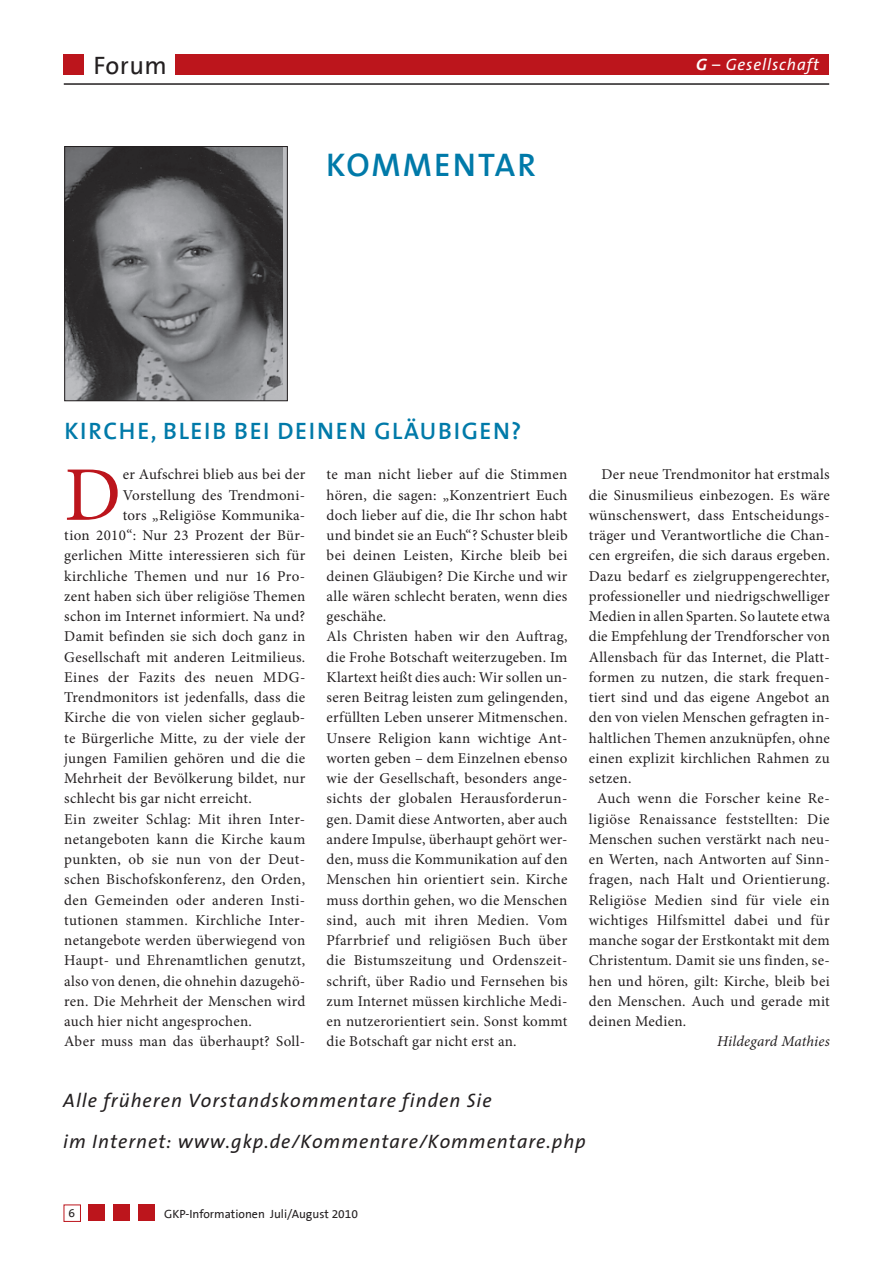
<style>
.page{position:relative;width:893px;height:1263px;background:#fff}
.page>*{position:absolute;margin:0;border:0;box-sizing:border-box;transform-origin:0 0}
.t1{font:77.25px "Minion Pro";color:#bc151c}
.t2{font:600 33px "The Sans";color:#007aa9}
.t3{font:25.5px "The Sans B5 Plain";color:#231f20}
.t4{font:600 24px "The Sans";color:#007aa9}
.t5{font:italic 19.5px/40.5px "The Sans";letter-spacing:.05em;color:#231f20}
.t6{font:italic 16.5px "The Sans";letter-spacing:.05em;color:#fff}
.t7{font:15px/20.2px "Minion Pro";letter-spacing:.02em;color:#231f20}
.t8{font:italic 15px "Minion Pro";letter-spacing:.01em;color:#231f20}
.t9{font:12px "The Sans B5 Plain";color:#231f20}
.s1{font-weight:700}
</style>
<div class="page">
<div style="left:64px;top:54px;width:20px;height:20px;background:#bc151c"></div>
<div style="left:175px;top:54px;width:654px;height:20px;background:#bc151c"></div>
<hr style="left:64px;top:83px;width:765px;height:2px;background:#231f20">
<img style="left:66px;top:148px;width:216px;height:251px">
<div style="left:64px;top:146px;width:224px;height:255px;border:1px solid #231f20"></div>
<div style="left:138px;top:1204px;width:17px;height:17px;background:#bc151c"></div>
<div style="left:89px;top:1204px;width:16px;height:17px;background:#bc151c"></div>
<div style="left:114px;top:1204px;width:16px;height:17px;background:#bc151c"></div>
<div style="left:64px;top:1204px;width:17px;height:18px;border:1px solid #bc151c"></div>
<h3 class="t3" style="left:94px;top:55px;width:75px">!"#$%</h3>
<p class="t6" style="left:696px;top:50px;width:124px"><span class="s1">!</span> – Gesellschaft</p>
<h2 class="t2" style="left:326px;top:151px;width:211px">!"##$%&amp;'(</h2>
<h3 class="t4" style="left:64px;top:421px;width:458px">!)(*+$,-./$).-.$)-0$)%$%-1/23.)1$%4</h3>
<h1 class="t1" style="left:64px;top:443px;width:58px">D</h1>
<p class="t7" style="left:123px;top:464px;width:184px">er Aufschrei blieb aus bei der</p>
<p class="t7" style="left:123px;top:485px;width:184px">Vorstellung des Trendmoni-</p>
<p class="t7" style="left:123px;top:505px;width:184px">tors „Religiöse Kommunika-</p>
<p class="t7" style="left:64px;top:525px;width:242px">tion 2010“: Nur 23 Prozent der Bür-</p>
<p class="t7" style="left:64px;top:545px;width:242px">gerlichen Mitte interessieren sich für</p>
<p class="t7" style="left:64px;top:566px;width:242px">kirchliche Themen und nur 16 Pro-</p>
<p class="t7" style="left:64px;top:586px;width:242px">zent haben sich über religiöse Themen</p>
<p class="t7" style="left:64px;top:606px;width:242px">schon im Internet informiert. Na und?</p>
<p class="t7" style="left:64px;top:626px;width:242px">Damit befinden sie sich doch ganz in</p>
<p class="t7" style="left:64px;top:647px;width:242px">Gesellschaft mit anderen Leitmilieus.</p>
<p class="t7" style="left:64px;top:667px;width:243px">Eines der Fazits des neuen MDG-</p>
<p class="t7" style="left:64px;top:687px;width:242px">Trendmonitors ist jedenfalls, dass die</p>
<p class="t7" style="left:64px;top:707px;width:242px">Kirche die von vielen sicher geglaub-</p>
<p class="t7" style="left:64px;top:728px;width:242px">te Bürgerliche Mitte, zu der viele der</p>
<p class="t7" style="left:64px;top:748px;width:242px">jungen Familien gehören und die die</p>
<p class="t7" style="left:64px;top:768px;width:242px">Mehrheit der Bevölkerung bildet, nur</p>
<p class="t7" style="left:64px;top:788px;width:189px">schlecht bis gar nicht erreicht.</p>
<p class="t7" style="left:64px;top:809px;width:242px">Ein zweiter Schlag: Mit ihren Inter-</p>
<p class="t7" style="left:64px;top:829px;width:242px">netangeboten kann die Kirche kaum</p>
<p class="t7" style="left:64px;top:849px;width:242px">punkten, ob sie nun von der Deut-</p>
<p class="t7" style="left:64px;top:869px;width:242px">schen Bischofskonferenz, den Orden,</p>
<p class="t7" style="left:64px;top:890px;width:242px">den Gemeinden oder anderen Insti-</p>
<p class="t7" style="left:64px;top:910px;width:242px">tutionen stammen. Kirchliche Inter-</p>
<p class="t7" style="left:64px;top:930px;width:242px">netangebote werden überwiegend von</p>
<p class="t7" style="left:64px;top:950px;width:242px">Haupt- und Ehrenamtlichen genutzt,</p>
<p class="t7" style="left:64px;top:971px;width:242px">also von denen, die ohnehin dazugehö-</p>
<p class="t7" style="left:64px;top:991px;width:243px">ren. Die Mehrheit der Menschen wird</p>
<p class="t7" style="left:64px;top:1011px;width:189px">auch hier nicht angesprochen.</p>
<p class="t7" style="left:64px;top:1031px;width:242px">Aber muss man das überhaupt? Soll-</p>
<p class="t7" style="left:327px;top:464px;width:243px">te man nicht lieber auf die Stimmen hören, die sagen: „Konzentriert Euch doch lieber auf die, die Ihr schon habt und bindet sie an Euch“? Schuster bleib bei deinen Leisten, Kirche bleib bei deinen Gläubigen? Die Kirche und wir alle wären schlecht beraten, wenn dies geschähe.<br>Als Christen haben wir den Auftrag, die Frohe Botschaft weiterzugeben. Im Klartext heißt dies auch: Wir sollen un&shy;seren Beitrag leisten zum gelingenden, erfüllten Leben unserer Mitmenschen.<br>Unsere Religion kann wichtige Ant&shy;worten geben – dem Einzelnen ebenso wie der Gesellschaft, besonders ange&shy;sichts der globalen Herausforderun&shy;gen. Damit diese Antworten, aber auch andere Impulse, überhaupt gehört wer&shy;den, muss die Kommunikation auf den Menschen hin orientiert sein. Kirche muss dorthin gehen, wo die Menschen sind, auch mit ihren Medien. Vom Pfarrbrief und religiösen Buch über die Bistumszeitung und Ordenszeit&shy;schrift, über Radio und Fernsehen bis zum Internet müssen kirchliche Medi&shy;en nutzerorientiert sein. Sonst kommt die Botschaft gar nicht erst an.</p>
<p class="t7" style="left:601px;top:464px;width:230px">Der neue Trendmonitor hat erstmals</p>
<p class="t7" style="left:589px;top:485px;width:242px">die Sinusmilieus einbezogen. Es wäre</p>
<p class="t7" style="left:589px;top:505px;width:242px">wünschenswert, dass Entscheidungs-</p>
<p class="t7" style="left:589px;top:525px;width:242px">träger und Verantwortliche die Chan-</p>
<p class="t7" style="left:589px;top:545px;width:242px">cen ergreifen, die sich daraus ergeben.</p>
<p class="t7" style="left:589px;top:566px;width:242px">Dazu bedarf es zielgruppengerechter,</p>
<p class="t7" style="left:589px;top:586px;width:242px">professioneller und niedrigschwelliger</p>
<p class="t7" style="left:589px;top:606px;width:243px">Medien in allen Sparten. So lautete etwa</p>
<p class="t7" style="left:589px;top:626px;width:243px">die Empfehlung der Trendforscher von</p>
<p class="t7" style="left:589px;top:647px;width:242px">Allensbach für das Internet, die Platt-</p>
<p class="t7" style="left:589px;top:667px;width:242px">formen zu nutzen, die stark frequen-</p>
<p class="t7" style="left:589px;top:687px;width:242px">tiert sind und das eigene Angebot an</p>
<p class="t7" style="left:589px;top:707px;width:242px">den von vielen Menschen gefragten in-</p>
<p class="t7" style="left:589px;top:728px;width:243px">haltlichen Themen anzuknüpfen, ohne</p>
<p class="t7" style="left:589px;top:748px;width:242px">einen explizit kirchlichen Rahmen zu</p>
<p class="t7" style="left:589px;top:768px;width:44px">setzen.</p>
<p class="t7" style="left:597px;top:788px;width:234px">Auch wenn die Forscher keine Re-</p>
<p class="t7" style="left:589px;top:809px;width:242px">ligiöse Renaissance feststellten: Die</p>
<p class="t7" style="left:589px;top:829px;width:242px">Menschen suchen verstärkt nach neu-</p>
<p class="t7" style="left:589px;top:849px;width:242px">en Werten, nach Antworten auf Sinn-</p>
<p class="t7" style="left:589px;top:869px;width:242px">fragen, nach Halt und Orientierung.</p>
<p class="t7" style="left:589px;top:890px;width:242px">Religiöse Medien sind für viele ein</p>
<p class="t7" style="left:589px;top:910px;width:242px">wichtiges Hilfsmittel dabei und für</p>
<p class="t7" style="left:589px;top:930px;width:243px">manche sogar der Erstkontakt mit dem</p>
<p class="t7" style="left:589px;top:950px;width:242px">Christentum. Damit sie uns finden, se-</p>
<p class="t7" style="left:589px;top:971px;width:242px">hen und hören, gilt: Kirche, bleib bei</p>
<p class="t7" style="left:589px;top:991px;width:243px">den Menschen. Auch und gerade mit</p>
<p class="t7" style="left:589px;top:1011px;width:99px">deinen Medien.</p>
<p class="t8" style="left:717px;top:1031px;width:114px">Hildegard Mathies</p>
<h3 class="t5" style="left:63px;top:1080px;width:524px">Alle früheren Vorstandskommentare finden Sie<br>im Internet: www.gkp.de/Kommentare/Kommentare.php</h3>
<p class="t9" style="left:68px;top:1208px;width:8px">&amp;</p>
<p class="t9" style="left:164px;top:1208px;width:195px">'()*+,-"#%./0",1,223$4056$7$8/29:;:</p>
</div>
